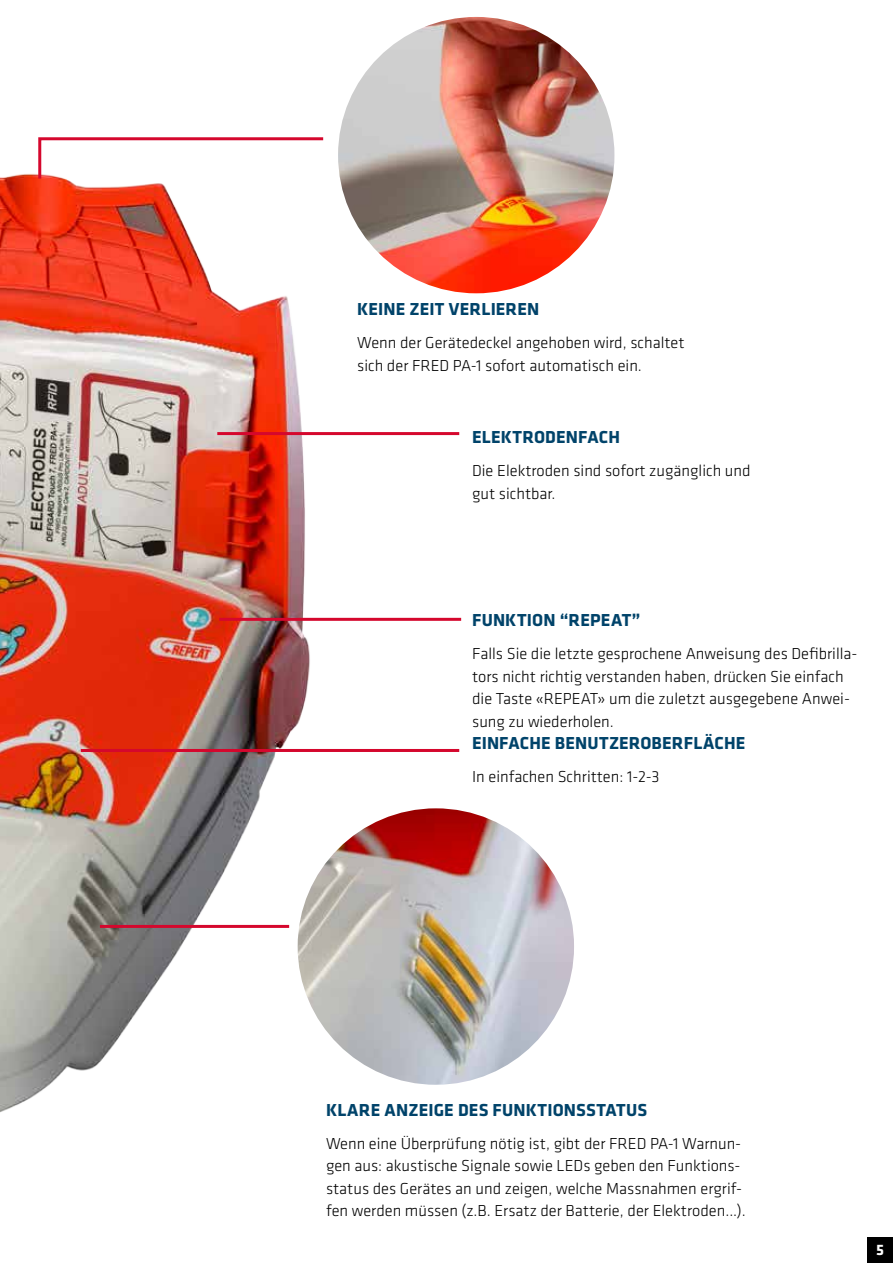
<style>
.page{position:relative;width:893px;height:1263px;background:#fff}
.page>*{position:absolute;margin:0;border:0;box-sizing:border-box;transform-origin:0 0}
.t1{font:700 18px "Klavika";letter-spacing:.005em;color:#00436a}
.t2{font:300 16.5px/22.5px "Klavika";color:#000}
.t3{font:700 15.75px "Klavika";color:#fff}
</style>
<div class="page">
<div style="left:867px;top:1237px;width:26px;height:26px;background:#000"></div>
<img style="left:0;top:128px;width:368px;height:985px">
<hr style="left:217px;top:432px;width:242px;height:3px;background:#d5072d">
<hr style="left:219px;top:618px;width:242px;height:3px;background:#d5072d">
<hr style="left:100px;top:925px;width:189px;height:3px;background:#d5072d">
<hr style="left:81px;top:749px;width:378px;height:3px;background:#d5072d">
<img style="left:298px;top:808px;width:276px;height:277px;border-radius:138px">
<svg style="left:37px;top:136px;width:289px;height:46px"></svg>
<img style="left:338px;top:17px;width:276px;height:276px;border-radius:138px">
<p class="t1" style="left:357px;top:296px;width:184px">KEINE ZEIT VERLIEREN</p>
<p class="t2" style="left:357px;top:331px;width:329px">Wenn der Gerätedeckel angehoben wird, schaltet sich der FRED PA-1 sofort automatisch ein.</p>
<p class="t1" style="left:472px;top:424px;width:149px">ELEKTRODENFACH</p>
<p class="t2" style="left:472px;top:459px;width:280px">Die Elektroden sind sofort zugänglich und gut sichtbar.</p>
<p class="t1" style="left:472px;top:607px;width:170px">FUNKTION “REPEAT”</p>
<p class="t2" style="left:472px;top:642px;width:387px">Falls Sie die letzte gesprochene Anweisung des Defibrilla&shy;tors nicht richtig verstanden haben, drücken Sie einfach die Taste «REPEAT» um die zuletzt ausgegebene Anwei&shy;sung zu wiederholen.</p>
<p class="t1" style="left:472px;top:730px;width:275px">EINFACHE BENUTZEROBERFLÄCHE</p>
<p class="t2" style="left:472px;top:765px;width:189px">In einfachen Schritten: 1-2-3</p>
<p class="t1" style="left:326px;top:1097px;width:323px">KLARE ANZEIGE DES FUNKTIONSSTATUS</p>
<p class="t2" style="left:326px;top:1132px;width:421px">Wenn eine Überprüfung nötig ist, gibt der FRED PA-1 Warnun&shy;gen aus: akustische Signale sowie LEDs geben den Funktions&shy;status des Gerätes an und zeigen, welche Massnahmen ergrif&shy;fen werden müssen (z.B. Ersatz der Batterie, der Elektroden...).</p>
<p class="t3" style="left:876px;top:1239px;width:9px">5</p>
</div>
